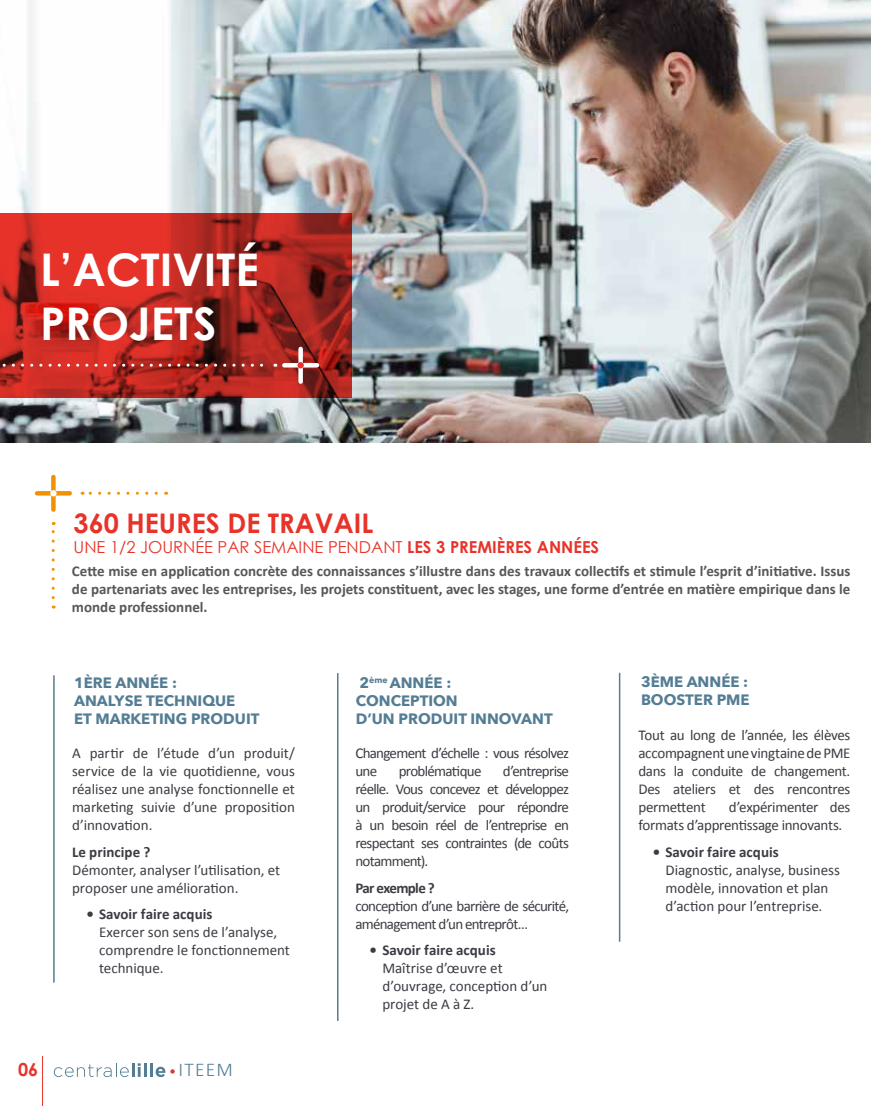
<style>
.page{position:relative;width:893px;height:1106px;background:#fff}
.page>*{position:absolute;margin:0;border:0;box-sizing:border-box;transform-origin:0 0}
.t1{font:700 45px/54px "Century Gothic";color:#fff}
.t2{font:700 27px "Century Gothic";color:#e7332a}
.t3{font:300 19.5px "Calibri";letter-spacing:.06em;color:#547d94}
.t4{font:700 18px "Century Gothic";color:#e7332a}
.t5{font:16.5px "Century Gothic";color:#e7332a}
.t6{font:15px/18px "Calibri";letter-spacing:-.01em;color:#3b3c43}
.t7{font:700 15px/18px "Calibri";color:#575756;text-align:justify}
.t8{font:15px/18px "Calibri";letter-spacing:-.045em;color:#3b3c43}
.t9{font:700 15px/18px "Avenir Next";color:#547d94}
.t10{font:700 15px "Calibri";color:#3b3c43}
.t11{font:700 15px "Calibri";letter-spacing:-.045em;color:#3b3c43}
.s1{font-weight:700}
</style>
<div class="page">
<hr style="left:42px;top:1056px;width:1px;height:50px;background:#e7332a">
<svg style="left:54px;top:1063px;width:121px;height:14px"></svg>
<img style="left:0;top:0;width:870px;height:442px">
<svg style="left:0;top:213px;width:352px;height:185px"></svg>
<svg style="left:0;top:364px;width:276px;height:3px"></svg>
<div style="left:298px;top:349px;width:5px;height:32px;background:#fff"></div>
<hr style="left:284px;top:363px;width:33px;height:4px;background:#fff">
<svg style="left:297px;top:362px;width:7px;height:6px"></svg>
<hr style="left:619px;top:673px;width:1px;height:268px;background:#547d94">
<hr style="left:337px;top:673px;width:1px;height:347px;background:#547d94">
<hr style="left:53px;top:675px;width:2px;height:307px;background:#547d94">
<svg style="left:37px;top:491px;width:33px;height:4px"></svg>
<div style="left:51px;top:477px;width:5px;height:32px;background:#f39200"></div>
<svg style="left:50px;top:490px;width:7px;height:6px"></svg>
<svg style="left:52px;top:522px;width:3px;height:75px"></svg>
<svg style="left:82px;top:492px;width:74px;height:3px"></svg>
<h1 class="t1" style="left:40px;top:240px;width:220px">L’ACTIVITÉ<br>PROJETS</h1>
<h2 class="t2" style="left:74px;top:502px;width:301px">360 HEURES DE TRAVAIL</h2>
<p class="t5" style="left:74px;top:536px;width:527px">UNE 1/2 JOURNÉE PAR SEMAINE PENDANT <span class="s1">LES 3 PREMIÈRES ANNÉES</span></p>
<p class="t7" style="left:72px;top:561px;width:780px">Cette mise en application concrète des connaissances s’illustre dans des travaux collectifs et stimule l’esprit d’initiative. Issus de partenariats avec les entreprises, les projets constituent, avec les stages, une forme d’entrée en matière empirique dans le monde professionnel.</p>
<p class="t9" style="left:74px;top:673px;width:187px">1ÈRE ANNÉE :<br>ANALYSE TECHNIQUE<br>ET MARKETING PRODUIT</p>
<p class="t9" style="left:356px;top:673px;width:198px">2<sup>ème</sup> ANNÉE :<br>CONCEPTION<br>D’UN PRODUIT INNOVANT</p>
<p class="t9" style="left:641px;top:673px;width:110px">3ÈME ANNÉE :<br>BOOSTER PME</p>
<p class="t6" style="left:72px;top:743px;width:224px;text-align:justify">A partir de l’étude d’un produit/ service de la vie quotidienne, vous réalisez une analyse fonctionnelle et marketing suivie d’une proposition d’innovation.</p>
<p class="t10" style="left:72px;top:842px;width:80px">Le principe ?</p>
<p class="t6" style="left:72px;top:859px;width:210px">Démonter, analyser l’utilisation, et proposer une amélioration.</p>
<p class="t10" style="left:86px;top:904px;width:128px">• Savoir faire acquis</p>
<p class="t6" style="left:99px;top:922px;width:192px">Exercer son sens de l’analyse, comprendre le fonctionnement technique.</p>
<p class="t4" style="left:18px;top:1055px;width:22px">06</p>
<h3 class="t3" style="left:179px;top:1057px;width:56px">ITEEM</h3>
<p class="t8" style="left:355px;top:743px;width:215px">Changement d’échelle : vous résolvez une</p>
<p class="t8" style="left:399px;top:761px;width:84px">problématique</p>
<p class="t6" style="left:355px;top:761px;width:215px;text-align:justify;text-indent:148px">d’entreprise réelle. Vous concevez et développez un produit/service pour répondre à un besoin réel de l’entreprise en respectant ses contraintes (de coûts notamment).</p>
<p class="t11" style="left:355px;top:878px;width:81px">Par exemple ?</p>
<p class="t8" style="left:355px;top:896px;width:215px">conception d’une barrière de sécurité, aménagement d’un entreprôt…</p>
<p class="t10" style="left:370px;top:941px;width:128px">• Savoir faire acquis</p>
<p class="t6" style="left:382px;top:958px;width:167px">Maîtrise d’œuvre et d’ouvrage, conception d’un projet de A à Z.</p>
<p class="t6" style="left:638px;top:725px;width:214px;text-align:justify">Tout au long de l’année, les élèves accompagnent une vingtaine de PME dans la conduite de changement.<br>Des ateliers et des rencontres permettent</p>
<p class="t6" style="left:638px;top:797px;width:214px;text-indent:90px">d’expérimenter des formats d’apprentissage innovants.</p>
<p class="t10" style="left:653px;top:842px;width:128px">• Savoir faire acquis</p>
<p class="t6" style="left:665px;top:859px;width:176px">Diagnostic, analyse, business modèle, innovation et plan d’action pour l’entreprise.</p>
</div>
